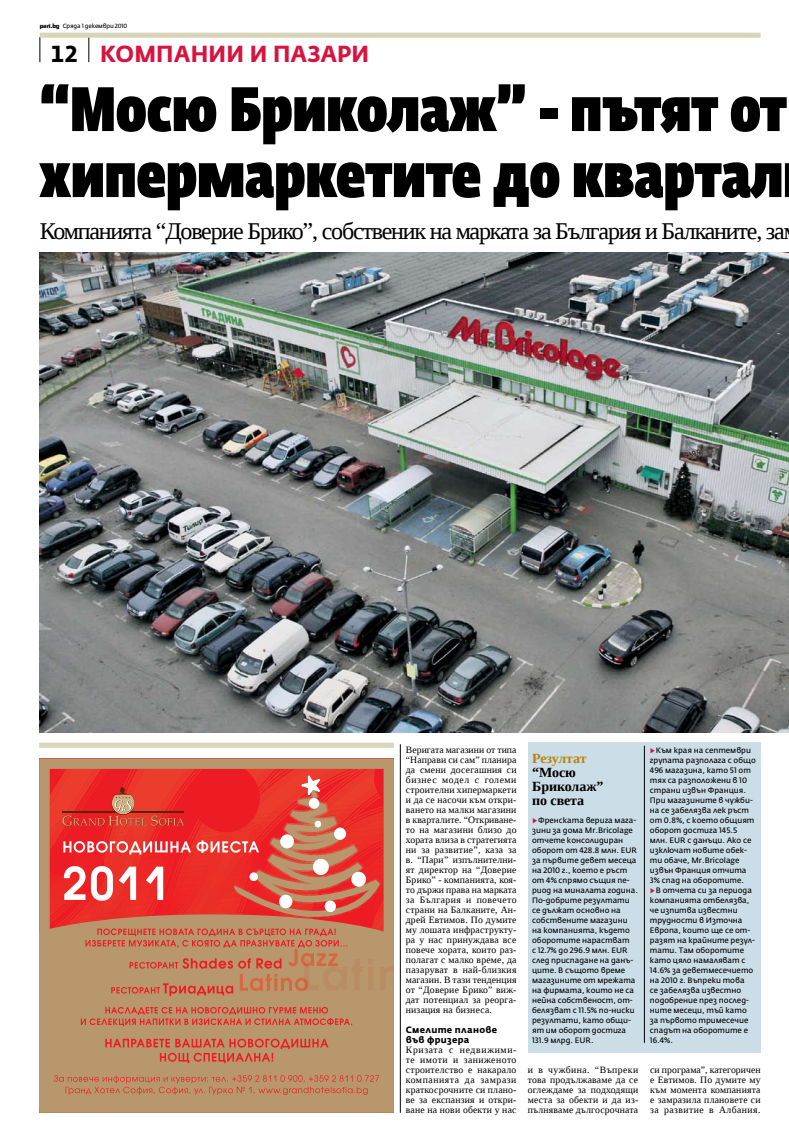
<style>
.page{position:relative;width:789px;height:1134px;background:#fff}
.page>*{position:absolute;margin:0;border:0;box-sizing:border-box;transform-origin:0 0}
.t1{font:62px/66px "Fedra Sans Dis Pro Heavy Cond";color:#000}
.t2{font:24px "Liberation Serif";letter-spacing:-.05em;color:#000}
.t3{font:700 23px "Fedra Sans Alt Pro";color:#d71440;scale:.96 1}
.t4{font:700 14px/14px "Liberation Serif";letter-spacing:-.005em;color:#000}
.t5{font:9.7px/10px "Liberation Serif";letter-spacing:.02em;color:#000;text-align:justify}
.t6{font:700 9px/10px "Fedra Sans Alt Pro";letter-spacing:.035em;color:#000}
.t7{font:7.8px/10px "Fedra Sans Alt Pro";color:#000}
.t8{font:6px "Fedra Sans Alt Pro";letter-spacing:-.02em;color:#000}
.s1{font-family:"District";font-weight:500}
.s2{color:#000}
.s3{color:#ba830d}
.s4{color:#c51941}
</style>
<div class="page">
<svg style="left:40px;top:38px;width:1px;height:24px"></svg>
<svg style="left:89px;top:38px;width:1px;height:24px"></svg>
<div style="left:40px;top:33px;width:720px;height:5px;background:#d8d5b9"></div>
<div style="left:39px;top:743px;width:354px;height:5px;background:#d8d5b9"></div>
<svg style="left:39px;top:758px;width:354px;height:355px;background:#bb9168"></svg>
<div style="left:39px;top:914px;width:354px;height:195px;background:#b9976c"></div>
<svg style="left:81px;top:1007px;width:271px;height:19px;background:#c57859"></svg>
<svg style="left:54px;top:1075px;width:325px;height:20px;background:#bf8662"></svg>
<svg style="left:105px;top:1039px;width:223px;height:24px;background:#c47a5b"></svg>
<svg style="left:50px;top:769px;width:344px;height:227px;background:#d75f4c"></svg>
<div style="left:527px;top:743px;width:233px;height:310px;background:#cbdde6"></div>
<img style="left:40px;top:253px;width:748px;height:480px">
<hr style="left:643px;top:746px;width:1px;height:297px;background:#000">
<hr style="left:400px;top:744px;width:1px;height:369px;background:#000">
<p class="t8" style="left:40px;top:22px;width:89px"><span class="s1">pari.bg</span> Сряда 1 декември 2010</p>
<p class="t3" style="left:51px;top:40px;width:333px"><span class="s2">12</span> компании и пазари</p>
<p class="t1" style="left:39px;top:71px;width:748px">“Мосю Бриколаж” - пътят от хипермаркетите до квартал</p>
<p class="t2" style="left:40px;top:216px;width:746px">Компанията “Доверие Брико”, собственик на марката за България и Балканите, за</p>
<p class="t5" style="left:405px;top:744px;width:112px">Веригата магазини от типа “Направи си сам” планира да смени досегашния си бизнес модел с големи строителни хипермаркети и да се насочи към откри&shy;ването на малки магазини в кварталите. “Откриване&shy;то на магазини близо до хората влиза в стратегията ни за развитие”, каза за в. “Пари” изпълнителни&shy;ят директор на “Доверие Брико” - компанията, коя&shy;то държи права на марката за България и повечето страни на Балканите, Ан&shy;дрей Евтимов. По думите му лошата инфраструкту&shy;ра у нас принуждава все повече хората, които раз&shy;полагат с малко време, да пазаруват в най-близкия магазин. В тази тенденция от “Доверие Брико” виж&shy;дат потенциал за реорга&shy;низация на бизнеса.</p>
<p class="t6" style="left:405px;top:1025px;width:93px">Смелите планове във фризера</p>
<p class="t5" style="left:405px;top:1044px;width:112px">Кризата с недвижими&shy;те имоти и заниженото строителство е накарало компанията да замрази краткосрочните си плано&shy;ве за експанзия и откри&shy;ване на нови обекти у нас</p>
<p class="t4" style="left:531px;top:751px;width:73px"><span class="s3">Резултат </span>“Мосю<br>Бриколаж” по света</p>
<p class="t7" style="left:531px;top:815px;width:107px"><span class="s4">▶</span>Френската верига мага&shy;зини за дома Mr.Bricolage отчете консолидиран оборот от 428.8 млн. EUR за първите девет месеца на 2010 г., което е ръст от 4% спрямо същия пе&shy;риод на миналата година.<br>По-добрите резултати се дължат основно на собствените магазини на компанията, където оборотите нарастват<br>с 12.7% до 296.9 млн. EUR след приспадане на данъ&shy;ците. В същото време магазините от мрежата на фирмата, които не са нейна собственост, от&shy;белязват с 11.5% по-ниски резултати, като общи&shy;ят им оборот достига<br>131.9 млрд. EUR.</p>
<p class="t7" style="left:649px;top:745px;width:107px"><span class="s4">▶</span>Към края на септември групата разполага с общо<br>496 магазина, като 51 от тях са разположени в 10 страни извън Франция.<br>При магазините в чужби&shy;на се забелязва лек ръст от 0.8%, с което общият оборот достига 145.5 млн. EUR с данъци. Ако се изключат новите обек&shy;ти обаче, Mr.Bricolage извън Франция отчита<br>3% спад на оборотите. <span class="s4">▶</span>В отчета си за периода компанията отбелязва, че изпитва известни трудности в Източна<br>Европа, които ще се от&shy;разят на крайните резул&shy;тати. Там оборотите като цяло намаляват с<br>14.6% за деветмесечието на 2010 г. Въпреки това<br>се забелязва известно подобрение през послед&shy;ните месеци, тъй като за първото тримесечие спадът на оборотите е<br>16.4%.</p>
<p class="t5" style="left:527px;top:1064px;width:112px">и в чужбина. “Въпреки това продължаваме да се оглеждаме за подходящи места за обекти и да из&shy;пълняваме дългосрочната</p>
<p class="t5" style="left:649px;top:1064px;width:112px">си програма”, категоричен е Евтимов. По думите му към момента компанията е замразила плановете си за развитие в Албания.</p>
</div>
